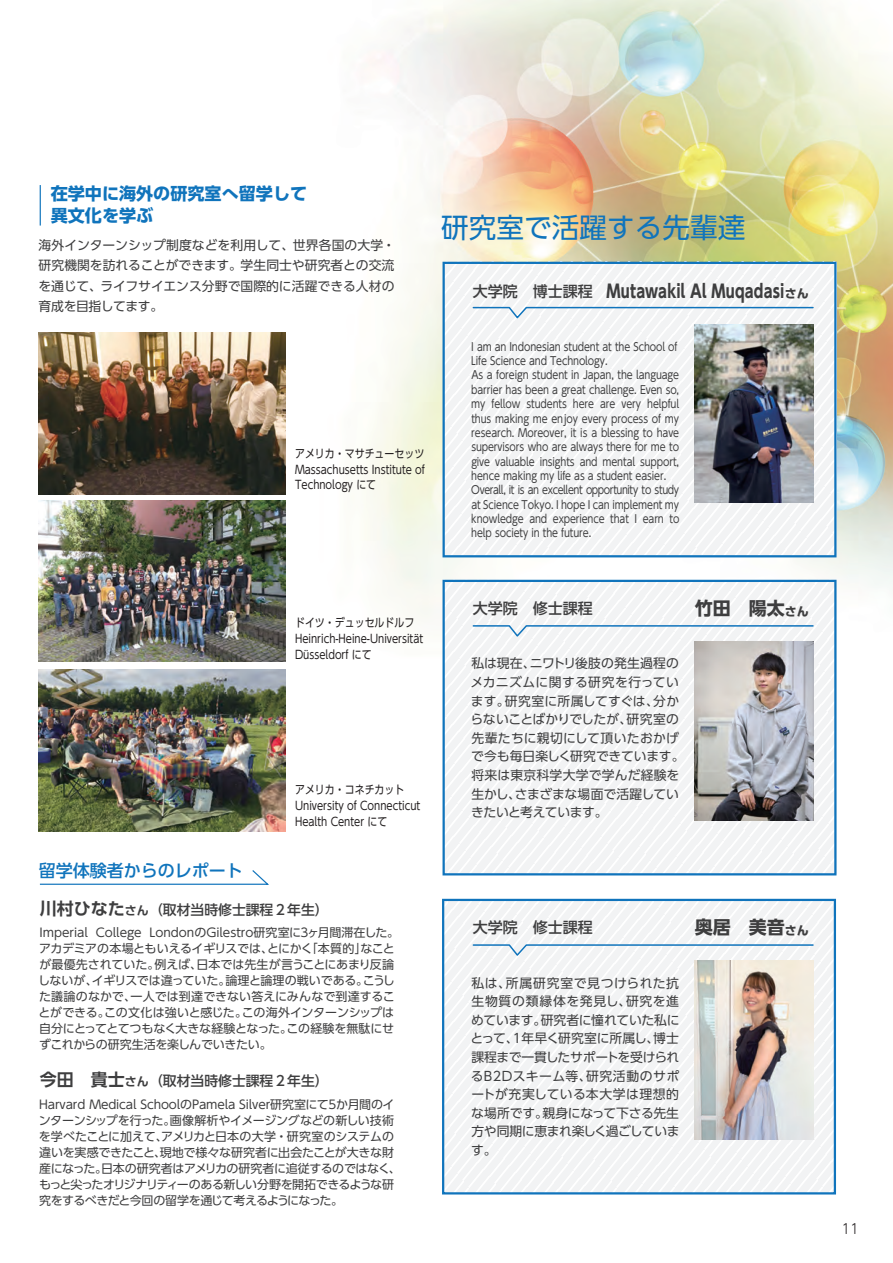
<style>
.page{position:relative;width:893px;height:1263px;background:#fff}
.page>*{position:absolute;margin:0;border:0;box-sizing:border-box;transform-origin:0 0}
.t1{font:27.6px "UD Shin Go Pro";color:#1074bc}
.t2{font:700 18px "UD Shin Go Pro";letter-spacing:.01em;color:#3e3e3f;scale:.8 1}
.t3{font:700 18px "UD Shin Go Pro";letter-spacing:.01em;color:#3e3e3f}
.t4{font:700 17.1px/22.4px "UD Shin Go Pro";color:#1074bc}
.t5{font:500 16.95px "UD Shin Go Pro";color:#1074bc}
.t6{font:300 15.9px "DIN Next LT Pro";color:#231f20}
.t7{font:500 15px "UD Shin Go Pro";color:#3e3e3f}
.t8{font:500 13.8px "UD Shin Go Pro";color:#3e3e3f}
.t9{font:12.9px/18.6px "UD Shin Go Pro";color:#3e3e3f;text-align:justify}
.t10{font:12px/15.9px "UD Shin Go Pro";letter-spacing:-.015em;color:#3e3e3f}
.t11{font:700 12px "UD Shin Go Pro";color:#3e3e3f}
.t12{font:11.7px/15.9px "UD Shin Go Pro";color:#231f20;scale:.85 1}
.t13{font:11.25px/14.4px "UD Shin Go Pro";letter-spacing:-.01em;color:#3e3e3f;scale:.85 1}
.s1{font-family:"UD Shin Go Pro De";font-weight:700;font-size:16.95px}
.s2{font-family:"UD Shin Go Pro De";font-weight:700;font-size:12px}
.s3{font-size:12px}
</style>
<div class="page">
<img style="left:360px;top:0;width:533px;height:705px">
<div style="left:443px;top:261px;width:393px;height:295px;background:linear-gradient(to right,#f5f6f7,#f3f4f5)"></div>
<div style="left:442px;top:262px;width:394px;height:295px;border:2px solid #1074bc"></div>
<hr style="left:40px;top:185px;width:1px;height:41px;background:#1074bc">
<div style="left:443px;top:898px;width:392px;height:295px;background:linear-gradient(to right,#f5f5f6,#f4f5f5)"></div>
<svg style="left:472px;top:306px;width:342px;height:14px"></svg>
<svg style="left:472px;top:943px;width:342px;height:14px"></svg>
<div style="left:442px;top:899px;width:394px;height:295px;border:2px solid #1074bc"></div>
<svg style="left:39px;top:870px;width:230px;height:15px"></svg>
<img style="left:39px;top:333px;width:246px;height:161px">
<img style="left:39px;top:500px;width:246px;height:162px">
<img style="left:39px;top:670px;width:246px;height:161px">
<div style="left:443px;top:579px;width:393px;height:295px;background:linear-gradient(to right,#f5f6f7,#f3f3f4)"></div>
<div style="left:442px;top:580px;width:394px;height:295px;border:2px solid #1074bc"></div>
<svg style="left:472px;top:624px;width:342px;height:14px"></svg>
<img style="left:694px;top:324px;width:119px;height:179px">
<img style="left:694px;top:642px;width:119px;height:178px">
<img style="left:694px;top:961px;width:119px;height:178px">
<h3 class="t4" style="left:51px;top:181px;width:258px">在学中に海外の研究室へ留学して異文化を学ぶ</h3>
<p class="t9" style="left:38px;top:235px;width:358px;line-height:20.2px">海外インターンシップ制度などを利用して、世界各国の大学・研究機関を訪れることができます。学生同士や研究者との交流を通じて、ライフサイエンス分野で国際的に活躍できる人材の育成を目指してます。</p>
<p class="t12" style="left:295px;top:445px;width:154px;text-align:justify">アメリカ・マサチューセッツMassachusetts Institute of Technology にて</p>
<h1 class="t1" style="left:441px;top:205px;width:306px">研究室で活躍する先輩達</h1>
<p class="t7" style="left:473px;top:279px;width:121px">大学院　博士課程</p>
<h2 class="t2" style="left:606px;top:277px;width:224px">Mutawakil Al Muqadasi</h2>
<p class="t11" style="left:785px;top:283px;width:25px">さん</p>
<p class="t13" style="left:471px;top:339px;width:246px">I am an Indonesian student at the School of Life Science and Technology.<br>As a foreign student in Japan, the language barrier has been a great challenge. Even so, my fellow students here are very helpful thus making me enjoy every process of my research. Moreover, it is a blessing to have supervisors who are always there for me to give valuable insights and mental support, hence making my life as a student easier.<br>Overall, it is an excellent opportunity to study at Science Tokyo. I hope I can implement my knowledge and experience that I earn to help society in the future.</p>
<p class="t12" style="left:295px;top:614px;width:152px">ドイツ・デュッセルドルフ<br>Heinrich-Heine-Universität<br>Düsseldorf にて</p>
<h3 class="t5" style="left:39px;top:857px;width:206px">留学体験者からのレポート</h3>
<p class="t12" style="left:295px;top:781px;width:149px">アメリカ・コネチカット<br>University of Connecticut<br>Health Center にて</p>
<p class="t8" style="left:40px;top:898px;width:290px"><span class="s1">川村ひなた</span><span class="s2">さん</span>（取材当時修士課程２年生）</p>
<p class="t10" style="left:38px;top:924px;width:363px">Imperial College LondonのGilestro研究室に３ヶ月間滞在した。アカデミアの本場ともいえるイギリスでは、とにかく「本質的」なことが最優先されていた。例えば、日本では先生が言うことにあまり反論しないが、イギリスでは違っていた。論理と論理の戦いである。こうした議論のなかで、一人では到達できない答えにみんなで到達することができる。この文化は強いと感じた。この海外インターンシップは自分にとってとてつもなく大きな経験となった。この経験を無駄にせずこれからの研究生活を楽しんでいきたい。</p>
<p class="t8" style="left:40px;top:1069px;width:290px"><span class="s1">今田　貴士</span><span class="s2">さん</span>（取材当時修士課程２年生）</p>
<p class="t10" style="left:39px;top:1096px;width:363px">Harvard Medical SchoolのPamela Silver研究室にて5か月間のインターンシップを行った。画像解析やイメージングなどの新しい技術を学べたことに加えて、アメリカと日本の大学・研究室のシステムの違いを実感できたこと、現地で様々な研究者に出会たことが大きな財産になった。日本の研究者はアメリカの研究者に追従するのではなく、もっと尖ったオリジナリティーのある新しい分野を開拓できるような研究をするべきだと今回の留学を通じて考えるようになった。</p>
<p class="t7" style="left:473px;top:596px;width:121px">大学院　修士課程</p>
<h2 class="t3" style="left:695px;top:594px;width:115px">竹田　陽太<span class="s3">さん</span></h2>
<p class="t9" style="left:470px;top:654px;width:216px;text-align:left">私は現在、ニワトリ後肢の発生過程のメカニズムに関する研究を行っています。研究室に所属してすぐは、分からないことばかりでしたが、研究室の先輩たちに親切にして頂いたおかげで今も毎日楽しく研究できています。将来は東京科学大学で学んだ経験を生かし、さまざまな場面で活躍していきたいと考えています。</p>
<p class="t7" style="left:473px;top:915px;width:136px">大学院　修士課程　</p>
<h2 class="t3" style="left:695px;top:913px;width:115px">奥居　美音<span class="s3">さん</span></h2>
<p class="t9" style="left:471px;top:973px;width:210px">私は、所属研究室で見つけられた抗生物質の類縁体を発見し、研究を進めています。研究者に憧れていた私にとって、1年早く研究室に所属し、博士課程まで一貫したサポートを受けられるB2Dスキーム等、研究活動のサポートが充実している本大学は理想的な場所です。親身になって下さる先生方や同期に恵まれ楽しく過ごしています。</p>
<h3 class="t6" style="left:842px;top:1219px;width:18px">11</h3>
</div>
